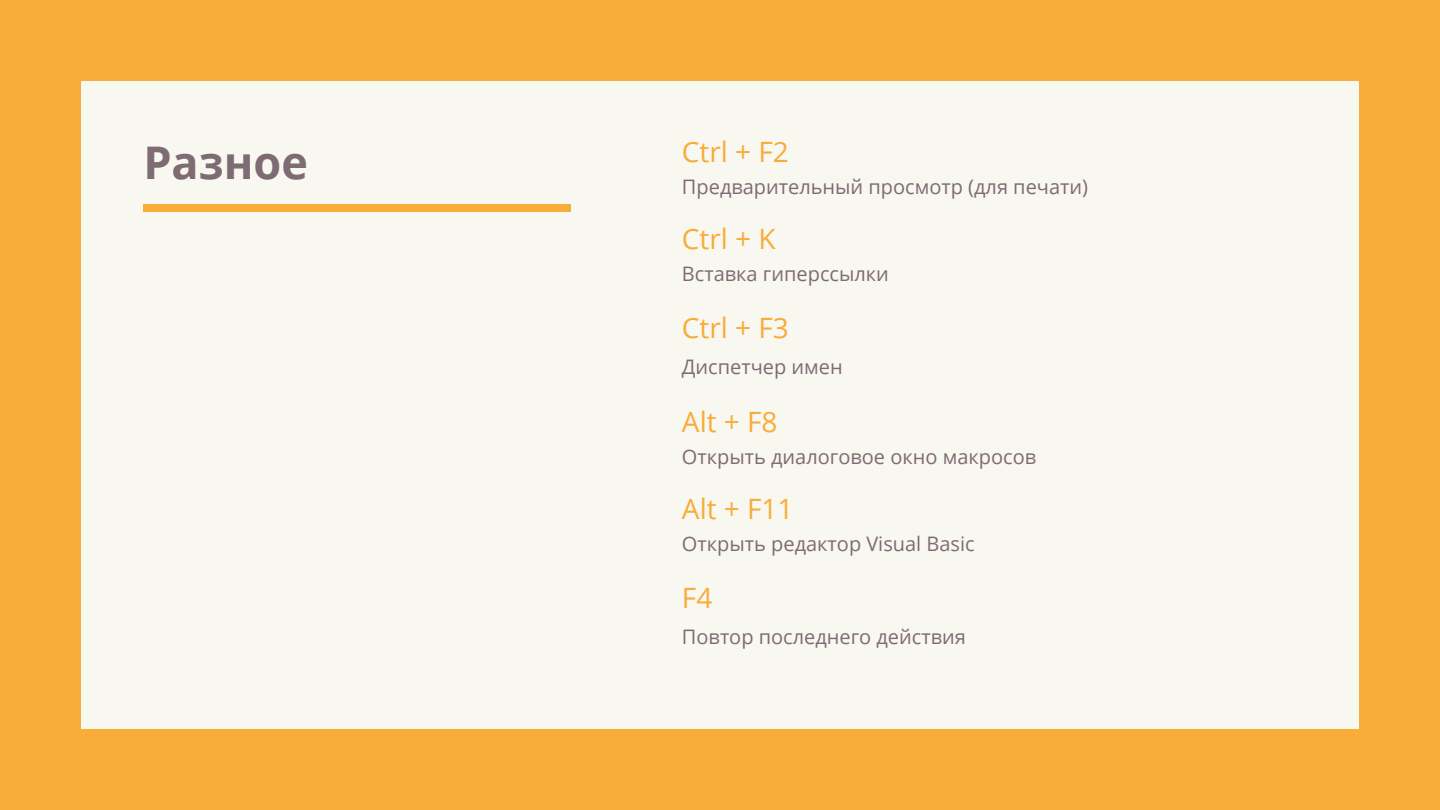
<style>
.page{position:relative;width:1440px;height:810px;background:#f8ac39}
.page>*{position:absolute;margin:0;border:0;box-sizing:border-box;transform-origin:0 0}
.t1{font:700 45px "Open Sans";color:#7e6b73}
.t2{font:28px "Open Sans";color:#f8ac39}
.t3{font:20px "Open Sans";color:#7e6b73}
</style>
<div class="page">
<div style="left:81px;top:81px;width:1278px;height:648px;background:#f8f7f0"></div>
<div style="left:143px;top:204px;width:428px;height:8px;background:#f8ac39"></div>
<h1 class="t1" style="left:143px;top:131px;width:166px">Разное</h1>
<h2 class="t2" style="left:682px;top:132px;width:108px">Ctrl + F2</h2>
<p class="t3" style="left:682px;top:173px;width:408px">Предварительный просмотр (для печати)</p>
<h2 class="t2" style="left:682px;top:219px;width:95px">Ctrl + K</h2>
<p class="t3" style="left:682px;top:260px;width:208px">Вставка гиперссылки</p>
<h2 class="t2" style="left:682px;top:308px;width:108px">Ctrl + F3</h2>
<p class="t3" style="left:682px;top:353px;width:162px">Диспетчер имен</p>
<h2 class="t2" style="left:682px;top:402px;width:97px">Alt + F8</h2>
<p class="t3" style="left:682px;top:443px;width:356px">Открыть диалоговое окно макросов</p>
<h2 class="t2" style="left:682px;top:489px;width:113px">Alt + F11</h2>
<p class="t3" style="left:682px;top:530px;width:294px">Открыть редактор Visual Basic</p>
<h2 class="t2" style="left:682px;top:578px;width:32px">F4</h2>
<p class="t3" style="left:682px;top:623px;width:285px">Повтор последнего действия</p>
</div>
